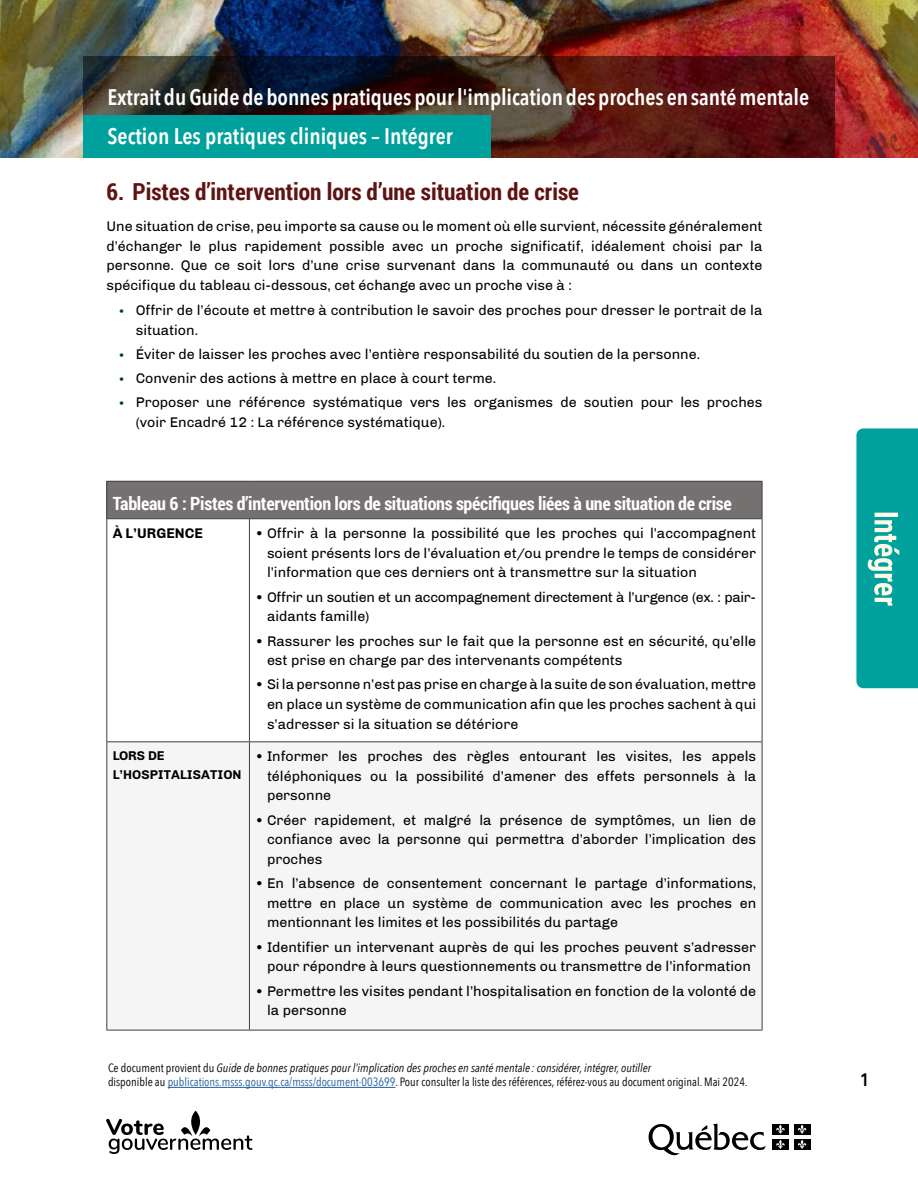
<style>
.page{position:relative;width:918px;height:1188px;background:#fff}
.page>*{position:absolute;margin:0;border:0;box-sizing:border-box;transform-origin:0 0}
.t1{font:700 23.4px "Roboto Condensed";color:#5f1312}
.t2{font:600 22.5px/39px "Avenir Next Condensed";letter-spacing:-.005em;color:#fff}
.t3{font:700 18.15px "Roboto Condensed";letter-spacing:-.015em;color:#fff}
.t4{font:600 18px "Avenir Next Condensed";color:#000}
.t5{font:14.25px/19.5px "Chivo";color:#000;text-align:justify}
.t6{font:14.25px/19.5px "Chivo";letter-spacing:-.02em;color:#000}
.t7{font:700 14.25px "Chivo";color:#000}
.t8{font:700 13.05px/19.5px "Chivo";color:#000}
.t9{font:12px/14.4px "Avenir Next Condensed";color:#000}
.s1{font-size:11.7px;color:#003a4d}
.s2{font-style:italic}
.s3{color:#215e9e}
</style>
<div class="page">
<img style="left:0;top:0;width:918px;height:158px">
<hr style="left:168px;top:1087px;width:227px;height:1px;background:#215e9e">
<img style="left:106px;top:1110px;width:147px;height:44px">
<img style="left:648px;top:1123px;width:163px;height:32px">
<svg style="left:856px;top:428px;width:62px;height:260px;background:#15a8a2"></svg>
<svg style="left:83px;top:56px;width:751px;height:102px;background:#421f1d"></svg>
<div style="left:83px;top:116px;width:407px;height:42px;background:#00a19c"></div>
<div style="left:107px;top:481px;width:655px;height:38px;background:#767171"></div>
<svg style="left:107px;top:519px;width:655px;height:223px"></svg>
<div style="left:107px;top:743px;width:655px;height:287px;background:#f5f5f5"></div>
<hr style="left:106px;top:481px;width:143px;height:1px;background:#3c4044">
<hr style="left:106px;top:482px;width:1px;height:36px;background:#3c4044">
<hr style="left:249px;top:481px;width:513px;height:1px;background:#3c4044">
<hr style="left:762px;top:482px;width:1px;height:36px;background:#3c4044">
<hr style="left:106px;top:518px;width:143px;height:1px;background:#3c4044">
<hr style="left:106px;top:519px;width:1px;height:223px;background:#3c4044">
<hr style="left:249px;top:518px;width:513px;height:1px;background:#3c4044">
<hr style="left:249px;top:519px;width:1px;height:223px;background:#3c4044">
<hr style="left:762px;top:519px;width:1px;height:223px;background:#3c4044">
<hr style="left:106px;top:742px;width:143px;height:1px;background:#3c4044">
<hr style="left:106px;top:742px;width:1px;height:288px;background:#3c4044">
<hr style="left:249px;top:742px;width:513px;height:1px;background:#3c4044">
<hr style="left:249px;top:742px;width:1px;height:288px;background:#3c4044">
<hr style="left:762px;top:742px;width:1px;height:288px;background:#3c4044">
<hr style="left:106px;top:1030px;width:143px;height:1px;background:#3c4044">
<hr style="left:249px;top:1030px;width:513px;height:1px;background:#3c4044">
<h2 class="t2" style="left:107px;top:77px;width:703px">Extrait du Guide de bonnes pratiques pour l'implication des proches en santé mentale<br>Section Les pratiques cliniques – Intégrer</h2>
<p class="t1" style="left:106px;top:175px;width:474px">6. Pistes d’interventio n lors d’une situation de crise</p>
<p class="t5" style="left:106px;top:217px;width:657px">Une situation de crise, peu importe sa cause ou le moment où elle survient, nécessite généralement d’échanger le plus rapidement possible avec un proche significatif, idéalement choisi par la personne. Que ce soit lors d’une crise survenant dans la communauté ou dans un contexte spécifique du tableau ci-dessous, cet échange avec un proche vise à :</p>
<p class="t5" style="left:136px;top:301px;width:628px;text-indent:-18px"><span class="s1">•</span> Offrir de l’écoute et mettre à contribution le savoir des proches pour dresser le portrait de la situation.</p>
<p class="t5" style="left:118px;top:344px;width:583px"><span class="s1">•</span> Éviter de laisser les proches avec l’entière responsabilité du soutien de la personne.</p>
<p class="t5" style="left:118px;top:369px;width:380px"><span class="s1">•</span> Convenir des actions à mettre en place à court terme.</p>
<p class="t5" style="left:136px;top:393px;width:628px;text-indent:-18px"><span class="s1">•</span> Proposer une référence systématique vers les organismes de soutien pour les proches (voir Encadré 12 : La référence systématique).</p>
<p class="t3" style="left:113px;top:490px;width:621px">Tableau 6 : Pistes d’intervention lors de situations spécifiques liées à une situation de crise</p>
<p class="t7" style="left:113px;top:525px;width:92px">À L’URGENCE</p>
<p class="t5" style="left:267px;top:523px;width:491px;text-indent:-12px">• Offrir à la personne la possibilité que les proches qui l’accompagnent soient présents lors de l’évaluation et/ou prendre le temps de considérer l’information que ces derniers ont à transmettre sur la situation</p>
<p class="t6" style="left:267px;top:587px;width:491px;text-indent:-12px">• Offrir un soutien et un accompagnement directement à l’urgence (ex. : pair&shy;aidants famille)</p>
<p class="t5" style="left:267px;top:631px;width:491px;text-indent:-12px">• Rassurer les proches sur le fait que la personne est en sécurité, qu’elle est prise en charge par des intervenants compétents</p>
<p class="t5" style="left:267px;top:675px;width:491px;text-indent:-12px">• Si la personne n’est pas prise en charge à la suite de son évaluation, mettre en place un système de communication afin que les proches sachent à qui s’adresser si la situation se détériore</p>
<p class="t8" style="left:113px;top:746px;width:130px">LORS DE<br>L’HOSPITALISATION</p>
<p class="t5" style="left:267px;top:747px;width:491px;text-indent:-12px">• Informer les proches des règles entourant les visites, les appels téléphoniques ou la possibilité d’amener des effets personnels à la personne</p>
<p class="t5" style="left:267px;top:810px;width:491px;text-indent:-12px">• Créer rapidement, et malgré la présence de symptômes, un lien de confiance avec la personne qui permettra d’aborder l’implication des proches</p>
<p class="t5" style="left:267px;top:874px;width:491px;text-indent:-12px">• En l’absence de consentement concernant le partage d’informations, mettre en place un système de communication avec les proches en mentionnant les limites et les possibilités du partage</p>
<p class="t5" style="left:255px;top:937px;width:502px;text-align:center">• Identifier un intervenant auprès de qui les proches peuvent s’adresser pour répondre à leurs questionnements ou transmettre de l’information</p>
<p class="t5" style="left:267px;top:981px;width:491px;text-indent:-12px">• Permettre les visites pendant l’hospitalisation en fonction de la volonté de la personne</p>
<p class="t9" style="left:108px;top:1060px;width:641px">Ce document provient du <span class="s2">Guide de bonnes pratiques pour l’implication des proches en santé mentale : considérer, intégrer, outiller<br></span>disponible au <span class="s3">publications.msss.gouv.qc.ca/msss/document-003699</span>. Pour consulter la liste des références, référez-vous au document original. Mai 2024.</p>
<p class="t4" style="left:860px;top:1065px;width:10px">1</p>
</div>
